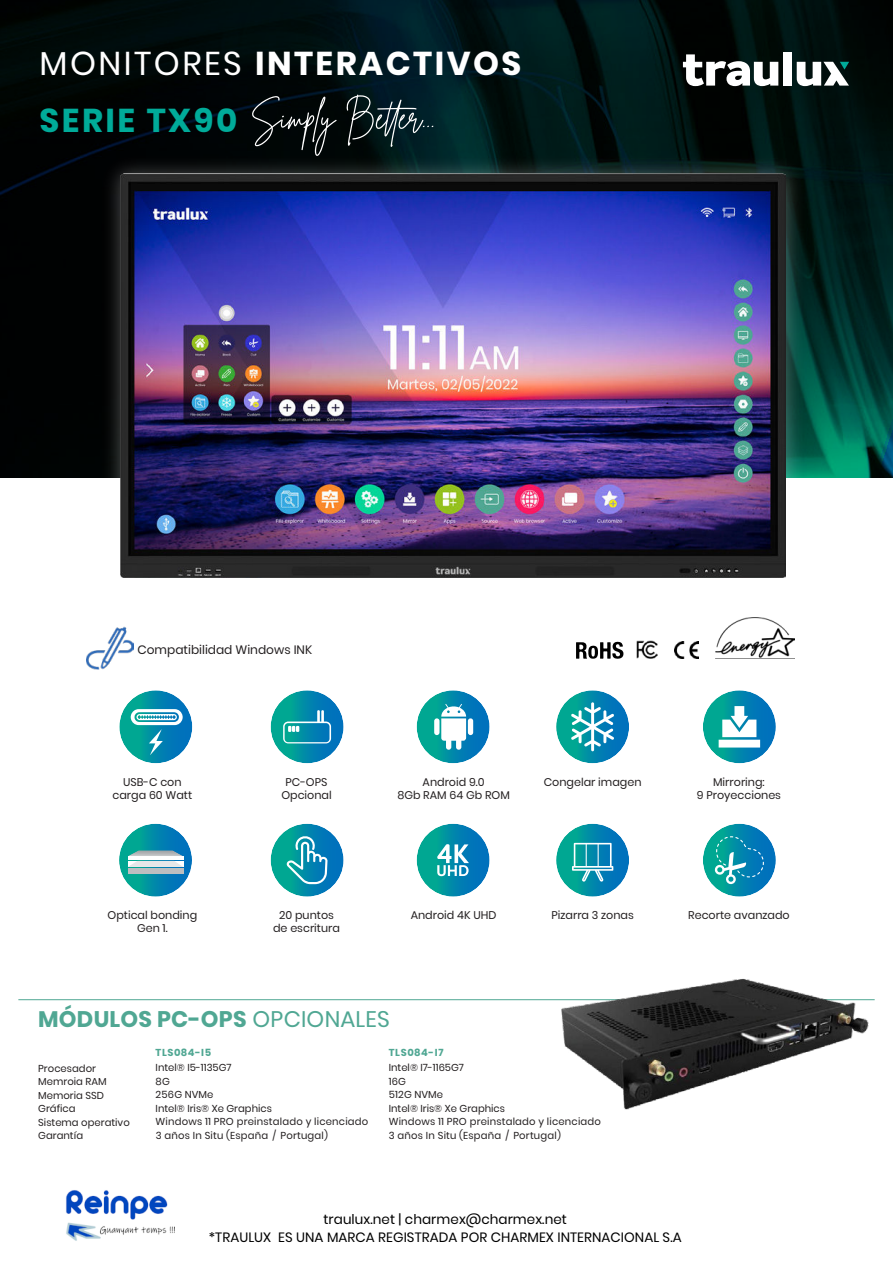
<style>
.page{position:relative;width:893px;height:1263px;background:#fff}
.page>*{position:absolute;margin:0;border:0;box-sizing:border-box;transform-origin:0 0}
.t1{font:700 33px/57px "Poppins";letter-spacing:.075em;color:#fff}
.t2{font:700 22.5px "Poppins";letter-spacing:.01em;color:#50a793}
.t3{font:13.5px/18px "Poppins";letter-spacing:.005em;color:#000;text-align:center}
.t4{font:12.15px "Poppins";color:#231f20}
.t5{font:11.1px/13.4px "Poppins";color:#231f20;text-align:center}
.t6{font:10.05px/13.5px "Poppins";letter-spacing:.02em;color:#231f20}
.t7{font:10.05px/13.5px "Poppins";color:#231f20}
.t8{font:700 10.05px "Poppins";letter-spacing:.06em;color:#50a793}
.s1{font-weight:400}
.s2{color:#00ab99}
</style>
<div class="page">
<svg style="left:0;top:0;width:893px;height:478px;background:#001212"></svg>
<img style="left:66px;top:120px;width:774px;height:458px">
<img style="left:121px;top:173px;width:665px;height:404px">
<svg style="left:119px;top:690px;width:73px;height:73px;background:#0b91a9"></svg>
<div style="left:271px;top:690px;width:73px;height:73px;background:linear-gradient(to right,#00af8a,#0a6bc7);border-radius:50%"></div>
<svg style="left:271px;top:824px;width:73px;height:73px;background:#098fab"></svg>
<div style="left:417px;top:824px;width:73px;height:73px;background:linear-gradient(to right,#00af8a,#086bc7);border-radius:50%"></div>
<svg style="left:417px;top:690px;width:73px;height:73px;background:#0890a9"></svg>
<svg style="left:119px;top:824px;width:73px;height:73px;background:#078ea9"></svg>
<svg style="left:286px;top:835px;width:41px;height:49px;background:#34a3b8"></svg>
<svg style="left:283px;top:710px;width:48px;height:33px;background:#2c9fb6"></svg>
<svg style="left:437px;top:844px;width:32px;height:32px"></svg>
<div style="left:556px;top:690px;width:73px;height:73px;background:linear-gradient(to right,#06b38d,#0268c4);border-radius:50%"></div>
<div style="left:703px;top:690px;width:73px;height:73px;background:linear-gradient(to right,#01b18b,#0569c6);border-radius:50%"></div>
<svg style="left:556px;top:824px;width:73px;height:73px;background:#078fa9"></svg>
<svg style="left:703px;top:824px;width:73px;height:73px;background:#0a8fab"></svg>
<svg style="left:571px;top:702px;width:43px;height:49px"></svg>
<svg style="left:719px;top:706px;width:41px;height:41px"></svg>
<svg style="left:714px;top:836px;width:50px;height:48px;background:#239ab4"></svg>
<svg style="left:434px;top:704px;width:39px;height:46px"></svg>
<img style="left:715px;top:617px;width:80px;height:42px">
<img style="left:675px;top:642px;width:23px;height:17px">
<img style="left:636px;top:641px;width:22px;height:18px">
<svg style="left:576px;top:642px;width:48px;height:17px"></svg>
<img style="left:86px;top:626px;width:47px;height:43px">
<hr style="left:18px;top:999px;width:857px;height:1px;background:#50a793">
<img style="left:554px;top:978px;width:319px;height:132px">
<svg style="left:683px;top:54px;width:95px;height:32px"></svg>
<div style="left:783px;top:52px;width:9px;height:34px;background:#fff"></div>
<svg style="left:797px;top:62px;width:52px;height:24px"></svg>
<svg style="left:131px;top:709px;width:52px;height:46px"></svg>
<div style="left:128px;top:868px;width:55px;height:6px;background:#bcbec0"></div>
<svg style="left:128px;top:850px;width:55px;height:17px"></svg>
<svg style="left:572px;top:843px;width:41px;height:39px;background:#3da6bc"></svg>
<svg style="left:252px;top:96px;width:85px;height:60px;background:#191f1f"></svg>
<svg style="left:346px;top:95px;width:87px;height:52px;background:#1f3338"></svg>
<img style="left:66px;top:1190px;width:109px;height:51px">
<h1 class="t1" style="left:40px;top:34px;width:483px"><span class="s1">MONITORES</span> INTERACTIVOS<br><span class="s2">SERIE TX90</span></h1>
<p class="t4" style="left:137px;top:642px;width:176px">Compatibilidad Windows INK</p>
<p class="t5" style="left:113px;top:775px;width:81px">USB-C con carga 60 Watt</p>
<p class="t5" style="left:281px;top:775px;width:52px">PC-OPS<br>Opcional</p>
<p class="t5" style="left:397px;top:775px;width:114px">Android 9.0<br>8Gb RAM 64 Gb ROM</p>
<p class="t5" style="left:544px;top:775px;width:99px">Congelar imagen</p>
<p class="t5" style="left:697px;top:775px;width:86px">Mirroring:<br>9 Proyecciones</p>
<p class="t5" style="left:108px;top:908px;width:91px">Optical bonding</p>
<p class="t5" style="left:411px;top:908px;width:87px">Android 4K UHD</p>
<p class="t5" style="left:551px;top:908px;width:84px">Pizarra 3 zonas</p>
<p class="t5" style="left:688px;top:908px;width:103px">Recorte avanzado</p>
<p class="t5" style="left:137px;top:921px;width:32px">Gen 1.</p>
<p class="t5" style="left:273px;top:908px;width:68px">20 puntos de escritura</p>
<h2 class="t2" style="left:38px;top:1006px;width:353px">MÓDULOS PC-OPS <span class="s1">OPCIONALES</span></h2>
<p class="t8" style="left:156px;top:1047px;width:57px">TLS084- 5I</p>
<p class="t8" style="left:389px;top:1047px;width:56px">T SL 084-I7</p>
<p class="t6" style="left:156px;top:1061px;width:214px">Intel® I5-1135G7<br>8G<br>256G NVMe<br>Intel® Iris® Xe Graphics<br>Windows 11 PRO preinstalado y licenciado<br>3 años In Situ (España / Portugal)</p>
<p class="t6" style="left:389px;top:1061px;width:214px">Intel® I7-1165G7<br>16G<br>512G NVMe<br>Intel® Iris® Xe Graphics<br>Windows 11 PRO preinstalado y licenciado<br>3 años In Situ (España / Portugal)</p>
<p class="t7" style="left:38px;top:1061px;width:93px">Procesador<br>Memroia RAM<br>Memoria SSD<br>Gráfica<br>Sistema operativo<br>Garantía</p>
<h3 class="t3" style="left:209px;top:1210px;width:474px">traulux.net | charmex@charmex.net<br>*TRAULUX ES UNA MARCA REGISTRADA POR CHARMEX INTERNACIONAL S.A</h3>
</div>
